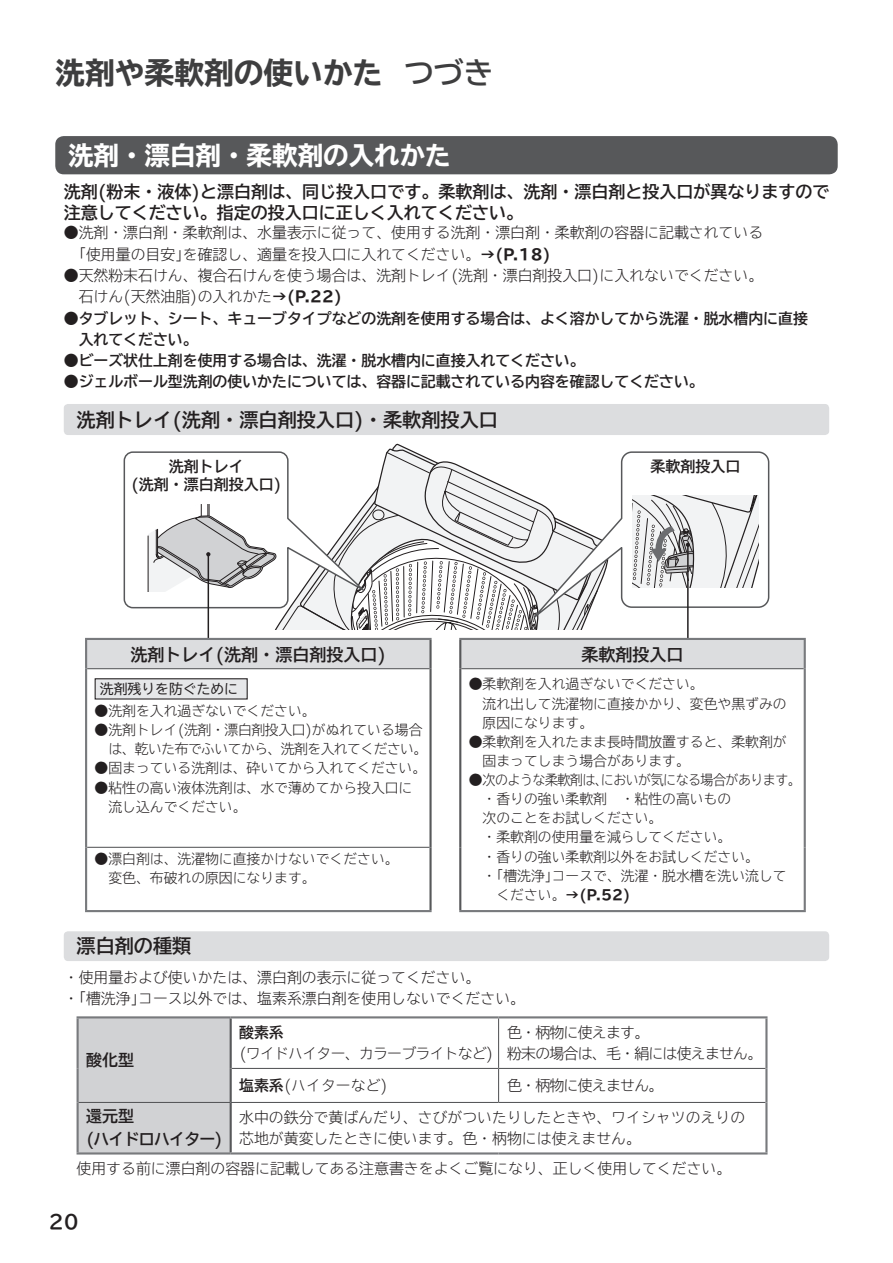
<style>
.page{position:relative;width:893px;height:1263px;background:#fff}
.page>*{position:absolute;margin:0;border:0;box-sizing:border-box;transform-origin:0 0}
.t1{font:700 expanded 29.7px "TBUD Go Std";color:#3e3e3f}
.t2{font:700 expanded 25.5px "TBUD Go Std";color:#fff}
.t3{font:700 19.2px "TBUD Go Std";color:#231f20}
.t4{font:700 19.2px "TBUDR Go Std";color:#231f20}
.t5{font:700 16.95px/21.3px "TBUD Go Std";color:#231f20}
.t6{font:700 15.9px/23.4px "TBUD Go Std";letter-spacing:-.05em;color:#231f20}
.t7{font:15px/18px "TBUD Go Std Bold 90 pv RKSJ H";color:#231f20;text-align:center}
.t8{font:300 14.85px/21.3px "TBUD Go Std Super";color:#231f20}
.t9{font:700 14.85px/21.3px "TBUD Go Std";color:#231f20}
.t10{font:300 14.85px/21.3px "TBUD Go Std Super";letter-spacing:-.05em;color:#231f20}
.t11{font:300 13.8px/19.2px "TBUD Go Std Super";color:#231f20}
.t12{font:300 13.8px/19.2px "TBUD Go Std Super";letter-spacing:-.04em;color:#231f20}
.t13{font:700 expanded 13.8px "TBUD Go Std";color:#231f20}
.t14{font:13.8px "TBUD Go Std";color:#231f20}
.s1{font-stretch:normal}
.s2{font-family:"TBUD Go Std";font-weight:700;font-stretch:expanded}
.s3{font-family:"TBUD Go Std Super";font-weight:300;font-stretch:normal}
.s4{font-family:"TBUD Go Std";font-weight:700}
</style>
<div class="page">
<div style="left:55px;top:136px;width:783px;height:38px;background:#57585a;border-radius:9px"></div>
<div style="left:64px;top:404px;width:765px;height:31px;background:#dcdddf;border-radius:4px"></div>
<div style="left:79px;top:1018px;width:151px;height:134px;background:#d1d2d4"></div>
<svg style="left:232px;top:1018px;width:533px;height:84px"></svg>
<hr style="left:77px;top:1018px;width:2px;height:50px;background:#787a7d">
<hr style="left:77px;top:1068px;width:2px;height:34px;background:#787a7d">
<hr style="left:77px;top:1016px;width:154px;height:2px;background:#787a7d">
<hr style="left:230px;top:1018px;width:2px;height:50px;background:#57585a">
<hr style="left:231px;top:1016px;width:268px;height:2px;background:#787a7d">
<hr style="left:498px;top:1018px;width:1px;height:50px;background:#57585a">
<hr style="left:499px;top:1016px;width:268px;height:2px;background:#787a7d">
<hr style="left:765px;top:1018px;width:2px;height:50px;background:#787a7d">
<hr style="left:230px;top:1068px;width:2px;height:34px;background:#57585a">
<hr style="left:232px;top:1068px;width:267px;height:1px;background:#57585a">
<hr style="left:498px;top:1069px;width:1px;height:33px;background:#57585a">
<hr style="left:499px;top:1068px;width:266px;height:1px;background:#57585a">
<hr style="left:765px;top:1068px;width:2px;height:34px;background:#787a7d">
<hr style="left:77px;top:1102px;width:2px;height:50px;background:#787a7d">
<hr style="left:79px;top:1102px;width:152px;height:1px;background:#57585a">
<hr style="left:77px;top:1152px;width:154px;height:2px;background:#787a7d">
<hr style="left:230px;top:1103px;width:2px;height:49px;background:#57585a">
<hr style="left:231px;top:1102px;width:268px;height:1px;background:#57585a">
<hr style="left:231px;top:1152px;width:268px;height:2px;background:#787a7d">
<hr style="left:499px;top:1152px;width:268px;height:2px;background:#787a7d">
<hr style="left:499px;top:1102px;width:266px;height:1px;background:#57585a">
<hr style="left:765px;top:1102px;width:2px;height:50px;background:#787a7d">
<div style="left:64px;top:931px;width:765px;height:30px;background:#dcdddf;border-radius:4px"></div>
<svg style="left:86px;top:444px;width:719px;height:224px"></svg>
<hr style="left:87px;top:668px;width:342px;height:1px;background:#57585a">
<hr style="left:461px;top:668px;width:343px;height:1px;background:#57585a">
<hr style="left:87px;top:847px;width:342px;height:1px;background:#57585a">
<hr style="left:85px;top:638px;width:347px;height:2px;background:#787a7d">
<hr style="left:85px;top:640px;width:2px;height:29px;background:#787a7d">
<hr style="left:85px;top:669px;width:2px;height:178px;background:#787a7d">
<hr style="left:85px;top:847px;width:2px;height:63px;background:#787a7d">
<hr style="left:85px;top:910px;width:347px;height:2px;background:#787a7d">
<hr style="left:429px;top:640px;width:3px;height:29px;background:#57585a">
<hr style="left:429px;top:669px;width:3px;height:178px;background:#57585a">
<hr style="left:429px;top:847px;width:3px;height:63px;background:#57585a">
<hr style="left:459px;top:638px;width:347px;height:2px;background:#787a7d">
<hr style="left:804px;top:640px;width:2px;height:29px;background:#787a7d">
<hr style="left:804px;top:669px;width:2px;height:178px;background:#787a7d">
<hr style="left:804px;top:847px;width:2px;height:63px;background:#787a7d">
<hr style="left:459px;top:910px;width:347px;height:2px;background:#787a7d">
<hr style="left:459px;top:640px;width:2px;height:29px;background:#57585a">
<hr style="left:459px;top:669px;width:2px;height:178px;background:#57585a">
<hr style="left:459px;top:847px;width:2px;height:63px;background:#57585a">
<div style="left:95px;top:679px;width:152px;height:20px;background:#e6e7e9"></div>
<div style="left:95px;top:678px;width:153px;height:21px;border:1px solid #231f20"></div>
<h1 class="t1" style="left:55px;top:56px;width:440px">洗剤や柔軟剤の使いかた <span class="s1">つづき</span></h1>
<h2 class="t2" style="left:68px;top:141px;width:384px">洗剤・漂白剤・柔軟剤の入れかた</h2>
<p class="t5" style="left:64px;top:181px;width:767px">洗剤(粉末・液体)と漂白剤は、同じ投入口です。柔軟剤は、洗剤・漂白剤と投入口が異なりますので注意してください。指定の投入口に正しく入れてください。</p>
<p class="t8" style="left:79px;top:222px;width:686px;text-indent:-15px">●洗剤・漂白剤・柔軟剤は、水量表示に従って、使用する洗剤・漂白剤・柔軟剤の容器に記載されている｢使用量の目安｣を確認し、適量を投入口に入れてください。<span class="s2">→(P.18)</span></p>
<p class="t8" style="left:79px;top:264px;width:686px;text-indent:-15px">●天然粉末石けん、複合石けんを使う場合は、洗剤トレイ(洗剤・漂白剤投入口)に入れないでください。石けん(天然油脂)の入れかた<span class="s2">→(P.22)</span></p>
<p class="t9" style="left:79px;top:307px;width:731px;text-indent:-15px">●タブレット、シート、キューブタイプなどの洗剤を使用する場合は、よく溶かしてから洗濯・脱水槽内に直接入れてください。</p>
<p class="t9" style="left:64px;top:350px;width:522px">●ビーズ状仕上剤を使用する場合は、洗濯・脱水槽内に直接入れてください。</p>
<p class="t9" style="left:64px;top:371px;width:641px">●ジェルボール型洗剤の使いかたについては、容器に記載されている内容を確認してください。</p>
<p class="t3" style="left:77px;top:404px;width:423px">洗剤トレイ(洗剤・漂白剤投入口)・柔軟剤投入口</p>
<p class="t7" style="left:131px;top:458px;width:152px">洗剤トレイ<br>(洗剤・漂白剤投入口)</p>
<p class="t7" style="left:650px;top:458px;width:91px">柔軟剤投入口</p>
<p class="t5" style="left:131px;top:644px;width:257px">洗剤トレイ(洗剤・漂白剤投入口)</p>
<p class="t5" style="left:581px;top:644px;width:104px">柔軟剤投入口</p>
<p class="t14" style="left:100px;top:678px;width:140px">洗剤残りを防ぐために</p>
<p class="t11" style="left:95px;top:701px;width:223px">●洗剤を入れ過ぎないでください。</p>
<p class="t12" style="left:108px;top:720px;width:320px;text-indent:-14px">●洗剤トレイ(洗剤・漂白剤投入口)がぬれている場合は、乾いた布でふいてから、洗剤を入れてください。</p>
<p class="t11" style="left:95px;top:758px;width:333px">●固まっている洗剤は、砕いてから入れてください。</p>
<p class="t11" style="left:108px;top:777px;width:306px;text-indent:-14px">●粘性の高い液体洗剤は、水で薄めてから投入口に流し込んでください。</p>
<p class="t11" style="left:483px;top:674px;width:306px;text-indent:-14px">●柔軟剤を入れ過ぎないでください。<br>流れ出して洗濯物に直接かかり、変色や黒ずみの原因になります。</p>
<p class="t11" style="left:483px;top:731px;width:306px;text-indent:-14px">●柔軟剤を入れたまま長時間放置すると、柔軟剤が固まってしまう場合があります。</p>
<p class="t11" style="left:483px;top:770px;width:320px;text-indent:-14px">●次のような柔軟剤は､においが気になる場合があります。・香りの強い柔軟剤　・粘性の高いもの<br>次のことをお試しください。<br>・柔軟剤の使用量を減らしてください。<br>・香りの強い柔軟剤以外をお試しください。<br>・｢槽洗浄｣コースで、洗濯・脱水槽を洗い流して</p>
<p class="t13" style="left:483px;top:887px;width:149px"><span class="s3">　ください。</span>→(P.52)</p>
<p class="t11" style="left:95px;top:848px;width:306px">●漂白剤は、洗濯物に直接かけないでください。　変色、布破れの原因になります。</p>
<p class="t3" style="left:77px;top:930px;width:116px">漂白剤の種類</p>
<p class="t8" style="left:64px;top:966px;width:463px">・使用量および使いかたは、漂白剤の表示に従ってください。<br>・｢槽洗浄｣コース以外では、塩素系漂白剤を使用しないでください。</p>
<p class="t6" style="left:86px;top:1049px;width:49px">酸化型</p>
<p class="t9" style="left:239px;top:1022px;width:46px">酸素系</p>
<p class="t10" style="left:239px;top:1043px;width:256px">(ワイドハイター、カラーブライトなど)</p>
<p class="t10" style="left:507px;top:1021px;width:257px">色・柄物に使えます。<br>粉末の場合は、毛・絹には使えません。</p>
<p class="t8" style="left:239px;top:1074px;width:150px"><span class="s4">塩素系</span>(ハイターなど)</p>
<p class="t10" style="left:507px;top:1074px;width:158px">色・柄物に使えません。</p>
<p class="t6" style="left:86px;top:1104px;width:138px">還元型<br>(ハイドロハイター)</p>
<p class="t8" style="left:239px;top:1106px;width:507px">水中の鉄分で黄ばんだり、さびがついたりしたときや、ワイシャツのえりの芯地が黄変したときに使います。色・柄物には使えません。</p>
<p class="t8" style="left:77px;top:1157px;width:656px">使用する前に漂白剤の容器に記載してある注意書きをよくご覧になり、正しく使用してください。</p>
<p class="t4" style="left:49px;top:1206px;width:32px">20</p>
</div>
